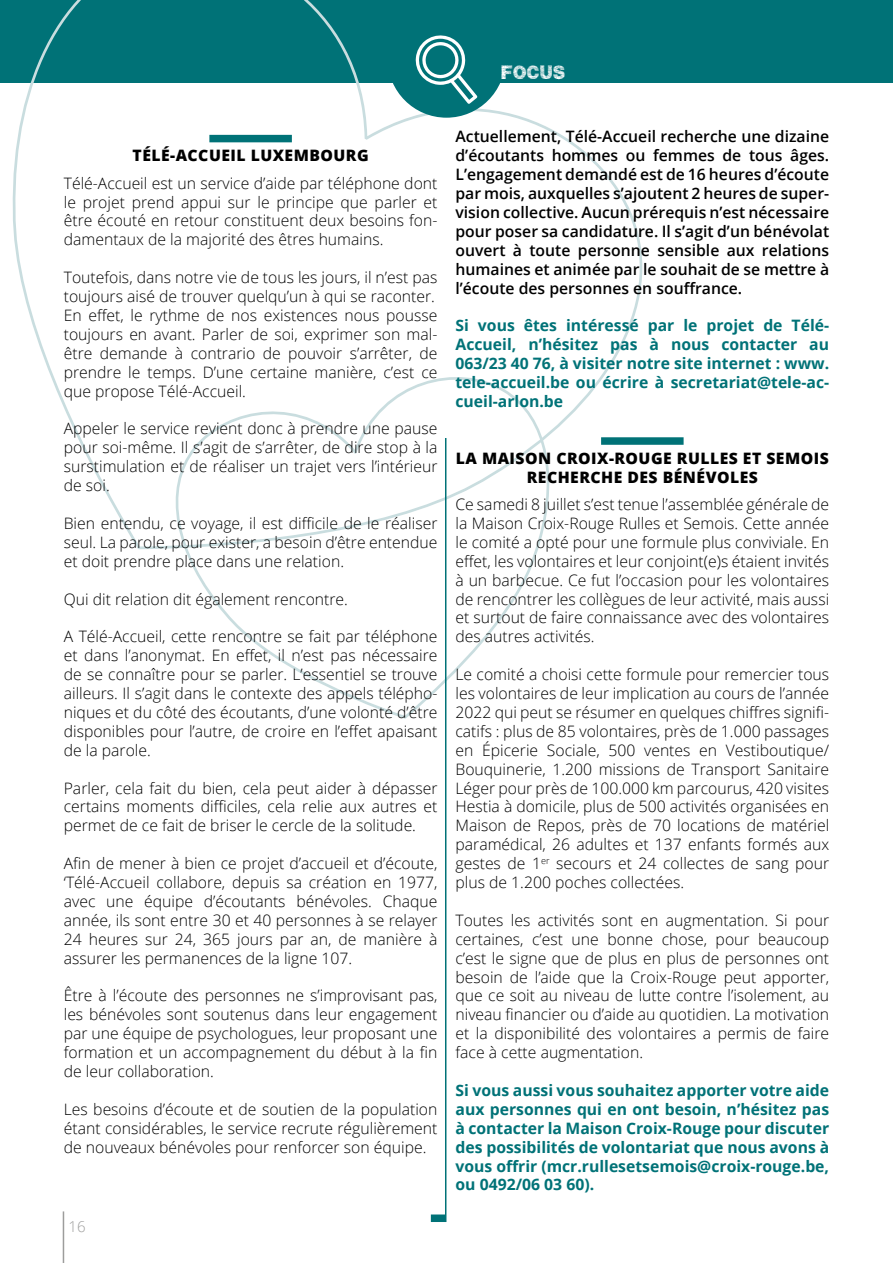
<style>
.page{position:relative;width:893px;height:1263px;background:#fff}
.page>*{position:absolute;margin:0;border:0;box-sizing:border-box;transform-origin:0 0}
.t1{font:300 15.75px/18.9px "Open Sans";color:#000;text-align:justify}
.t2{font:700 15.75px/18.9px "Open Sans";color:#007277;text-align:justify}
.t3{font:600 15.75px/18.9px "Open Sans";color:#000;text-align:justify}
.t4{font:800 15.75px/18.9px "Open Sans";letter-spacing:.03em;color:#000;text-align:center}
.t5{font:15.75px "Plaid";letter-spacing:.03em;color:#fff}
.t6{font:300 15px "Open Sans";color:#9d9d9c}
</style>
<div class="page">
<hr style="left:63px;top:1211px;width:1px;height:52px;background:#9d9d9c">
<div style="left:0;top:0;width:893px;height:83px;background:#007277"></div>
<svg style="left:12px;top:0;width:631px;height:549px"></svg>
<svg style="left:161px;top:363px;width:401px;height:356px"></svg>
<div style="left:388px;top:0;width:117px;height:118px;background:#007277;border-radius:50%"></div>
<svg style="left:415px;top:35px;width:62px;height:69px"></svg>
<div style="left:209px;top:135px;width:83px;height:7px;background:#007277"></div>
<div style="left:601px;top:437px;width:83px;height:8px;background:#007277"></div>
<hr style="left:445px;top:438px;width:1px;height:784px;background:#007277">
<div style="left:431px;top:1214px;width:15px;height:8px;background:#007277"></div>
<p class="t5" style="left:501px;top:64px;width:65px">FOCUS</p>
<p class="t4" style="left:133px;top:145px;width:238px">TÉLÉ-ACCUEIL LUXEMBOURG</p>
<p class="t1" style="left:64px;top:173px;width:375px">Télé-Accueil est un service d’aide par téléphone dont le projet prend appui sur le principe que parler et être écouté en retour constituent deux besoins fon&shy;damentaux de la majorité des êtres humains.</p>
<p class="t1" style="left:64px;top:268px;width:375px;text-align:left">Toutefois, dans notre vie de tous les jours, il n’est pas toujours aisé de trouver quelqu’un à qui se raconter.<br>En effet, le rythme de nos existences nous pousse toujours en avant. Parler de soi, exprimer son mal&shy;être demande à contrario de pouvoir s’arrêter, de prendre le temps. D’une certaine manière, c’est ce que propose Télé-Accueil.</p>
<p class="t1" style="left:64px;top:419px;width:375px">Appeler le service revient donc à prendre une pause pour soi-même. Il s’agit de s’arrêter, de dire stop à la surstimulation et de réaliser un trajet vers l’intérieur de soi.</p>
<p class="t1" style="left:64px;top:513px;width:375px">Bien entendu, ce voyage, il est difficile de le réaliser seul. La parole, pour exister, a besoin d’être entendue et doit prendre place dans une relation.</p>
<p class="t1" style="left:64px;top:589px;width:286px">Qui dit relation dit également rencontre.</p>
<p class="t1" style="left:64px;top:627px;width:375px">A Télé-Accueil, cette rencontre se fait par téléphone et dans l’anonymat. En effet, il n’est pas nécessaire de se connaître pour se parler. L’essentiel se trouve ailleurs. Il s’agit dans le contexte des appels télépho&shy;niques et du côté des écoutants, d’une volonté d’être disponibles pour l’autre, de croire en l’effet apaisant de la parole.</p>
<p class="t1" style="left:64px;top:778px;width:375px">Parler, cela fait du bien, cela peut aider à dépasser certains moments difficiles, cela relie aux autres et permet de ce fait de briser le cercle de la solitude.</p>
<p class="t1" style="left:64px;top:853px;width:375px">Afin de mener à bien ce projet d’accueil et d’écoute, ‘Télé-Accueil collabore, depuis sa création en 1977, avec une équipe d’écoutants bénévoles. Chaque année, ils sont entre 30 et 40 personnes à se relayer 24 heures sur 24, 365 jours par an, de manière à assurer les permanences de la ligne 107.</p>
<p class="t1" style="left:64px;top:986px;width:375px">Être à l’écoute des personnes ne s’improvisant pas, les bénévoles sont soutenus dans leur engagement par une équipe de psychologues, leur proposant une formation et un accompagnement du début à la fin de leur collaboration.</p>
<p class="t1" style="left:64px;top:1099px;width:375px">Les besoins d’écoute et de soutien de la population étant considérables, le service recrute régulièrement de nouveaux bénévoles pour renforcer son équipe.</p>
<p class="t6" style="left:69px;top:1216px;width:19px">16</p>
<p class="t3" style="left:455px;top:127px;width:375px">Actuellement, Télé-Accueil recherche une dizaine d’écoutants hommes ou femmes de tous âges.<br>L’engagement demandé est de 16 heures d’écoute par mois, auxquelles s’ajoutent 2 heures de super&shy;vision collective. Aucun prérequis n’est nécessaire pour poser sa candidature. Il s’agit d’un bénévolat ouvert à toute personne sensible aux relations humaines et animée par le souhait de se mettre à l’écoute des personnes en souffrance.</p>
<p class="t2" style="left:455px;top:316px;width:375px">Si vous êtes intéressé par le projet de Télé-Accueil, n’hésitez pas à nous contacter au 063/23 40 76, à visiter notre site internet : www. tele-accueil.be ou écrire à secretariat@tele-ac&shy;cueil-arlon.be</p>
<p class="t4" style="left:456px;top:448px;width:374px">LA MAISON CROIX-ROUGE RULLES ET SEMOIS<br>RECHERCHE DES BÉNÉVOLES</p>
<p class="t1" style="left:455px;top:494px;width:375px">Ce samedi 8 juillet s’est tenue l’assemblée générale de la Maison Croix-Rouge Rulles et Semois. Cette année le comité a opté pour une formule plus conviviale. En effet, les volontaires et leur conjoint(e)s étaient invités à un barbecue. Ce fut l’occasion pour les volontaires de rencontrer les collègues de leur activité, mais aussi et surtout de faire connaissance avec des volontaires des autres activités.</p>
<p class="t1" style="left:455px;top:664px;width:375px">Le comité a choisi cette formule pour remercier tous les volontaires de leur implication au cours de l’année 2022 qui peut se résumer en quelques chiffres signifi&shy;catifs : plus de 85 volontaires, près de 1.000 passages en Épicerie Sociale, 500 ventes en Vestiboutique/ Bouquinerie, 1.200 missions de Transport Sanitaire Léger pour près de 100.000 km parcourus, 420 visites Hestia à domicile, plus de 500 activités organisées en Maison de Repos, près de 70 locations de matériel paramédical, 26 adultes et 137 enfants formés aux gestes de 1<sup>er</sup> secours et 24 collectes de sang pour plus de 1.200 poches collectées.</p>
<p class="t1" style="left:455px;top:910px;width:375px">Toutes les activités sont en augmentation. Si pour certaines, c’est une bonne chose, pour beaucoup c’est le signe que de plus en plus de personnes ont besoin de l’aide que la Croix-Rouge peut apporter, que ce soit au niveau de lutte contre l’isolement, au niveau financier ou d’aide au quotidien. La motivation et la disponibilité des volontaires a permis de faire face à cette augmentation.</p>
<p class="t2" style="left:455px;top:1080px;width:375px">Si vous aussi vous souhaitez apporter votre aide aux personnes qui en ont besoin, n’hésitez pas à contacter la Maison Croix-Rouge pour discuter des possibilités de volontariat que nous avons à vous offrir (mcr.rullesetsemois@croix-rouge.be, ou 0492/06 03 60).</p>
</div>
